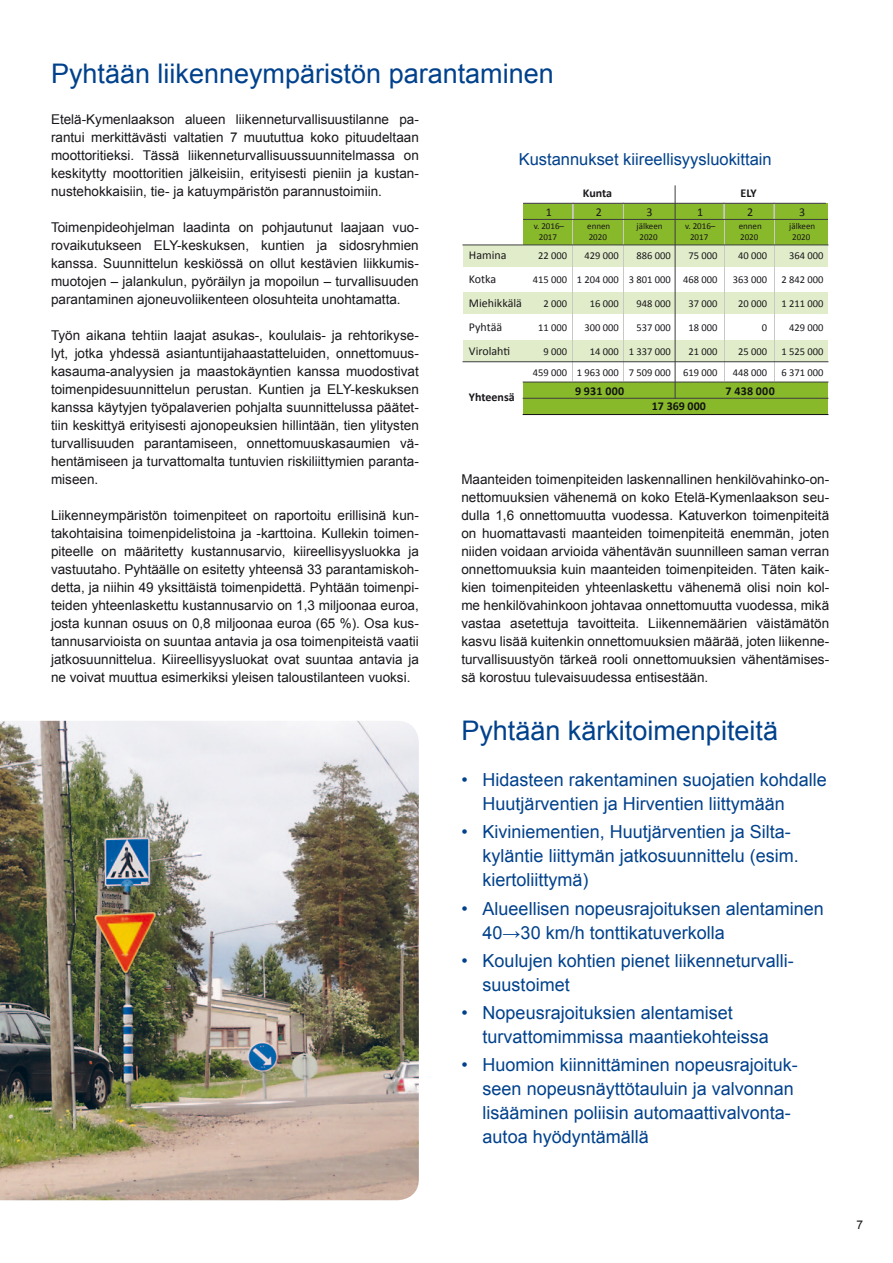
<style>
.page{position:relative;width:893px;height:1263px;background:#fff}
.page>*{position:absolute;margin:0;border:0;box-sizing:border-box;transform-origin:0 0}
.Otsikko{font:27px "Arial";color:#00418c}
.t1{font:18px/24px "Arial";color:#00418c}
.Otsikko-2{font:16.5px "Arial";color:#00418c}
.Leipäteksti{font:13.5px/18px "Arial";color:#1a171c;text-align:justify}
.t2{font:12px/24px "Calibri";color:#1a171c}
.t3{font:700 12px "Calibri";letter-spacing:.025em;color:#121312}
.t4{font:700 12px "Calibri";color:#1a171c}
.t5{font:12px "Arial";color:#1a171c}
.t6{font:10.5px/20.5px "Calibri";color:#1a171c}
.t7{font:9px/10.8px "Calibri";color:#1a171c;text-align:center}
</style>
<div class="page">
<img style="left:0;top:721px;width:419px;height:479px">
<div style="left:463px;top:245px;width:365px;height:22px;background:#e1edca"></div>
<div style="left:463px;top:292px;width:365px;height:22px;background:#e1edca"></div>
<div style="left:463px;top:340px;width:365px;height:22px;background:#e1edca"></div>
<div style="left:524px;top:382px;width:304px;height:32px;background:#88b92a"></div>
<div style="left:524px;top:203px;width:304px;height:42px;background:#88b92a"></div>
<svg style="left:573px;top:204px;width:1px;height:15px"></svg>
<hr style="left:572px;top:204px;width:1px;height:177px;background:#cac8c5">
<hr style="left:623px;top:204px;width:1px;height:177px;background:#cac8c5">
<svg style="left:723px;top:204px;width:1px;height:15px"></svg>
<hr style="left:724px;top:204px;width:1px;height:177px;background:#cac8c5">
<hr style="left:774px;top:204px;width:1px;height:177px;background:#cac8c5">
<hr style="left:463px;top:245px;width:365px;height:1px;background:#3e3e40">
<hr style="left:523px;top:382px;width:305px;height:1px;background:#3e3e40">
<hr style="left:523px;top:398px;width:305px;height:1px;background:#3e3e40">
<hr style="left:463px;top:361px;width:365px;height:1px;background:#3e3e40">
<hr style="left:523px;top:414px;width:305px;height:1px;background:#121312">
<hr style="left:675px;top:185px;width:1px;height:213px;background:#3e3e40">
<hr style="left:524px;top:203px;width:301px;height:1px;background:#3e3e40">
<hr style="left:524px;top:219px;width:303px;height:1px;background:#3e3e40">
<p class="Otsikko" style="left:51px;top:56px;width:504px">Pyhtään liikenneympäristön parantaminen</p>
<p class="Leipäteksti" style="left:51px;top:111px;width:369px">Etelä-Kymenlaakson alueen liikenneturvallisuustilanne pa&shy;rantui merkittävästi valtatien 7 muututtua koko pituudeltaan moottoritieksi. Tässä liikenneturvallisuussuunnitelmassa on keskitytty moottoritien jälkeisiin, erityisesti pieniin ja kustan&shy;nustehokkaisiin, tie- ja katuympäristön parannustoimiin.</p>
<p class="Leipäteksti" style="left:51px;top:219px;width:369px">Toimenpideohjelman laadinta on pohjautunut laajaan vuo&shy;rovaikutukseen ELY-keskuksen, kuntien ja sidosryhmien kanssa. Suunnittelun keskiössä on ollut kestävien liikkumis&shy;muotojen – jalankulun, pyöräilyn ja mopoilun – turvallisuuden parantaminen ajoneuvoliikenteen olosuhteita unohtamatta.</p>
<p class="Leipäteksti" style="left:51px;top:327px;width:369px">Työn aikana tehtiin laajat asukas-, koululais- ja rehtorikyse&shy;lyt, jotka yhdessä asiantuntijahaastatteluiden, onnettomuus&shy;kasauma-analyysien ja maastokäyntien kanssa muodostivat toimenpidesuunnittelun perustan. Kuntien ja ELY-keskuksen kanssa käytyjen työpalaverien pohjalta suunnittelussa päätet&shy;tiin keskittyä erityisesti ajonopeuksien hillintään, tien ylitysten turvallisuuden parantamiseen, onnettomuuskasaumien vä&shy;hentämiseen ja turvattomalta tuntuvien riskiliittymien paranta&shy;miseen.</p>
<p class="Leipäteksti" style="left:51px;top:507px;width:369px">Liikenneympäristön toimenpiteet on raportoitu erillisinä kun&shy;takohtaisina toimenpidelistoina ja -karttoina. Kullekin toimen&shy;piteelle on määritetty kustannusarvio, kiireellisyysluokka ja vastuutaho. Pyhtäälle on esitetty yhteensä 33 parantamiskoh&shy;detta, ja niihin 49 yksittäistä toimenpidettä. Pyhtään toimenpi&shy;teiden yhteenlaskettu kustannusarvio on 1,3 miljoonaa euroa, josta kunnan osuus on 0,8 miljoonaa euroa (65 %). Osa kus&shy;tannusarvioista on suuntaa antavia ja osa toimenpiteistä vaatii jatkosuunnittelua. Kiireellisyysluokat ovat suuntaa antavia ja ne voivat muuttua esimerkiksi yleisen taloustilanteen vuoksi.</p>
<p class="Otsikko-2" style="left:519px;top:148px;width:255px">Kustannukset kiireellisyysluokittain</p>
<p class="t4" style="left:583px;top:186px;width:31px">Kunta</p>
<p class="t4" style="left:740px;top:186px;width:18px">ELY</p>
<p class="t2" style="left:546px;top:200px;width:8px">1</p>
<p class="t2" style="left:697px;top:200px;width:8px">1</p>
<p class="t2" style="left:747px;top:200px;width:8px">2</p>
<p class="t2" style="left:596px;top:200px;width:8px">2</p>
<p class="t7" style="left:587px;top:221px;width:25px;text-align:left">ennen<br>2020</p>
<p class="t2" style="left:646px;top:200px;width:8px">3</p>
<p class="t7" style="left:637px;top:221px;width:28px">jälkeen<br>2020</p>
<p class="t7" style="left:685px;top:221px;width:32px">v. 2016–<br>2017</p>
<p class="t7" style="left:739px;top:221px;width:25px;text-align:left">ennen<br>2020</p>
<p class="t2" style="left:799px;top:200px;width:8px">3</p>
<p class="t7" style="left:789px;top:221px;width:28px">jälkeen<br>2020</p>
<p class="t7" style="left:534px;top:221px;width:32px">v. 2016–<br>2017</p>
<p class="t2" style="left:469px;top:243px;width:54px">Hamina<br>Kotka<br>Miehikkälä<br>Pyhtää<br>Virolahti</p>
<p class="t4" style="left:469px;top:390px;width:47px">Yhteensä</p>
<p class="t6" style="left:584px;top:245px;width:36px">429 000</p>
<p class="t6" style="left:636px;top:245px;width:36px">886 000</p>
<p class="t6" style="left:533px;top:269px;width:186px">415 000 1 204 000 3 801 000 468 000</p>
<p class="t6" style="left:733px;top:269px;width:36px">363 000</p>
<p class="t6" style="left:544px;top:293px;width:25px">2 000</p>
<p class="t6" style="left:590px;top:293px;width:30px">16 000</p>
<p class="t6" style="left:636px;top:293px;width:36px">948 000</p>
<p class="t6" style="left:688px;top:293px;width:30px">37 000</p>
<p class="t6" style="left:738px;top:293px;width:30px">20 000</p>
<p class="t6" style="left:538px;top:317px;width:30px">11 000</p>
<p class="t6" style="left:584px;top:317px;width:36px">300 000</p>
<p class="t6" style="left:636px;top:317px;width:36px">537 000</p>
<p class="t6" style="left:688px;top:317px;width:30px">18 000</p>
<p class="t6" style="left:762px;top:317px;width:7px">0</p>
<p class="t6" style="left:544px;top:341px;width:25px">9 000</p>
<p class="t6" style="left:590px;top:341px;width:82px">14 000 1 337 000</p>
<p class="t6" style="left:688px;top:341px;width:30px">21 000</p>
<p class="t6" style="left:738px;top:341px;width:30px">25 000</p>
<p class="t6" style="left:533px;top:362px;width:186px">459 000 1 963 000 7 509 000 619 000</p>
<p class="t6" style="left:733px;top:362px;width:36px">448 000</p>
<p class="t6" style="left:538px;top:245px;width:30px">22 000</p>
<p class="t6" style="left:688px;top:245px;width:30px">75 000</p>
<p class="t6" style="left:738px;top:245px;width:30px">40 000</p>
<p class="t6" style="left:789px;top:245px;width:36px">364 000</p>
<p class="t6" style="left:781px;top:269px;width:44px">2 842 000</p>
<p class="t6" style="left:781px;top:293px;width:44px">1 211 000</p>
<p class="t6" style="left:789px;top:317px;width:36px">429 000</p>
<p class="t6" style="left:781px;top:341px;width:44px">1 525 000<br>6 371 000</p>
<p class="t3" style="left:575px;top:383px;width:51px">9 931 000</p>
<p class="t3" style="left:725px;top:383px;width:51px">7 438 000</p>
<p class="t3" style="left:652px;top:398px;width:56px">17 369 000</p>
<p class="Leipäteksti" style="left:461px;top:471px;width:369px">Maanteiden toimenpiteiden laskennallinen henkilövahinko-on&shy;nettomuuksien vähenemä on koko Etelä-Kymenlaakson seu&shy;dulla 1,6 onnettomuutta vuodessa. Katuverkon toimenpiteitä on huomattavasti maanteiden toimenpiteitä enemmän, joten niiden voidaan arvioida vähentävän suunnilleen saman verran onnettomuuksia kuin maanteiden toimenpiteiden. Täten kaik&shy;kien toimenpiteiden yhteenlaskettu vähenemä olisi noin kol&shy;me henkilövahinkoon johtavaa onnettomuutta vuodessa, mikä vastaa asetettuja tavoitteita. Liikennemäärien väistämätön kasvu lisää kuitenkin onnettomuuksien määrää, joten liikenne&shy;turvallisuustyön tärkeä rooli onnettomuuksien vähentämises&shy;sä korostuu tulevaisuudessa entisestään.</p>
<p class="Otsikko" style="left:461px;top:713px;width:318px">Pyhtään kärkitoimenpiteitä</p>
<p class="t1" style="left:483px;top:768px;width:346px;text-indent:-21px">• Hidasteen rakentaminen suojatien kohdalle<br>Huutjärventien ja Hirventien liittymään</p>
<p class="t1" style="left:483px;top:820px;width:318px;text-indent:-21px">• Kiviniementien, Huutjärventien ja Silta&shy;kyläntie liittymän jatkosuunnittelu (esim. kiertoliittymä)</p>
<p class="t1" style="left:483px;top:896px;width:343px;text-indent:-21px">• Alueellisen nopeusrajoituksen alentaminen<br>40→30 km/h tonttikatuverkolla</p>
<p class="t1" style="left:483px;top:949px;width:313px;text-indent:-21px">• Koulujen kohtien pienet liikenneturvalli&shy;suustoimet</p>
<p class="t1" style="left:483px;top:1001px;width:288px;text-indent:-21px">• Nopeusrajoituksien alentamiset turvattomimmissa maantiekohteissa</p>
<p class="t1" style="left:483px;top:1053px;width:317px;text-indent:-21px">• Huomion kiinnittäminen nopeusrajoituk&shy;seen nopeusnäyttötauluin ja valvonnan lisääminen poliisin automaattivalvonta&shy;autoa hyödyntämällä</p>
<p class="t5" style="left:856px;top:1216px;width:8px">7</p>
</div>
